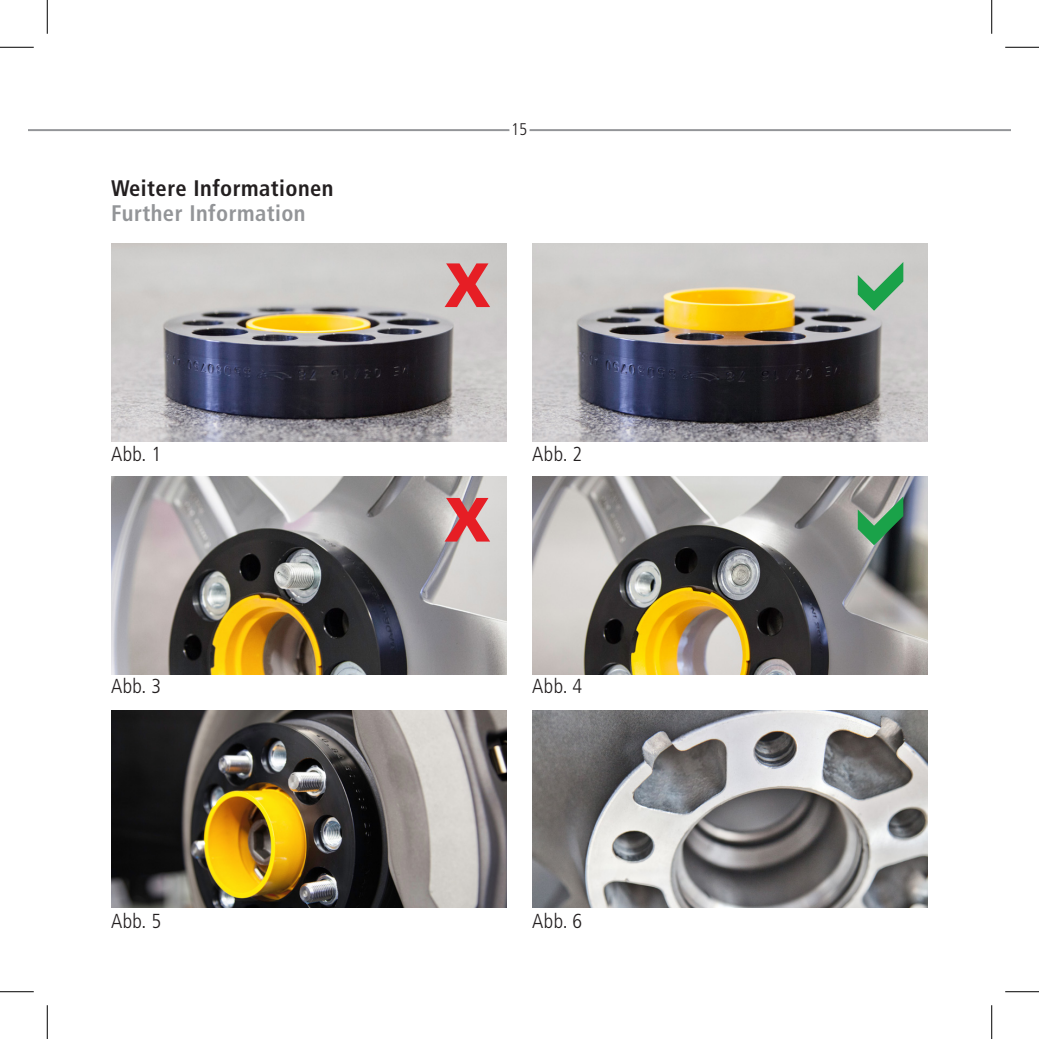
<style>
.page{position:relative;width:1039px;height:1039px;background:#fff}
.page>*{position:absolute;margin:0;border:0;box-sizing:border-box;transform-origin:0 0}
.t1{font:700 84.6px "Frutiger LT Std";color:#e61e25}
.t2{font:700 condensed 22.5px "Frutiger LT Std";letter-spacing:.02em;color:#231f20}
.t3{font:700 condensed 22.5px "Frutiger LT Std";letter-spacing:.02em;color:#939598}
.t4{font:300 condensed 20.25px "Frutiger LT Std";letter-spacing:.02em;color:#231f20}
.t5{font:300 condensed 16.88px "Frutiger LT Std";color:#231f20}
</style>
<div class="page">
<hr style="left:28px;top:129px;width:982px;height:2px;background:#939598">
<div style="left:509px;top:119px;width:20px;height:20px;background:#fff;border-radius:50%"></div>
<img style="left:532px;top:710px;width:395px;height:197px">
<img style="left:111px;top:243px;width:395px;height:198px">
<img style="left:532px;top:243px;width:395px;height:198px">
<img style="left:111px;top:476px;width:395px;height:198px">
<img style="left:532px;top:476px;width:395px;height:198px">
<img style="left:111px;top:710px;width:395px;height:197px">
<hr style="left:0;top:47px;width:34px;height:1px;background:#000">
<hr style="left:1005px;top:47px;width:33px;height:1px;background:#000">
<hr style="left:0;top:991px;width:34px;height:1px;background:#000">
<hr style="left:1005px;top:991px;width:33px;height:1px;background:#000">
<hr style="left:47px;top:0;width:1px;height:34px;background:#000">
<hr style="left:47px;top:1005px;width:1px;height:33px;background:#000">
<hr style="left:991px;top:0;width:1px;height:34px;background:#000">
<hr style="left:991px;top:1005px;width:1px;height:33px;background:#000">
<svg style="left:857px;top:495px;width:46px;height:50px;background:#8c898a"></svg>
<div style="left:857px;top:261px;width:46px;height:50px;background:#cccbc9"></div>
<p class="t2" style="left:111px;top:175px;width:224px">Weitere Informationen</p>
<p class="t3" style="left:111px;top:200px;width:196px">Further Information</p>
<p class="t5" style="left:511px;top:120px;width:18px">15</p>
<h1 class="t1" style="left:444px;top:228px;width:49px">x</h1>
<p class="t4" style="left:111px;top:443px;width:51px">Abb. 1</p>
<p class="t4" style="left:532px;top:443px;width:51px">Abb. 2</p>
<h1 class="t1" style="left:444px;top:462px;width:49px">x</h1>
<p class="t4" style="left:111px;top:675px;width:51px">Abb. 3</p>
<p class="t4" style="left:532px;top:675px;width:51px">Abb. 4</p>
<p class="t4" style="left:111px;top:909px;width:51px">Abb. 5</p>
<p class="t4" style="left:532px;top:909px;width:51px">Abb. 6</p>
</div>
